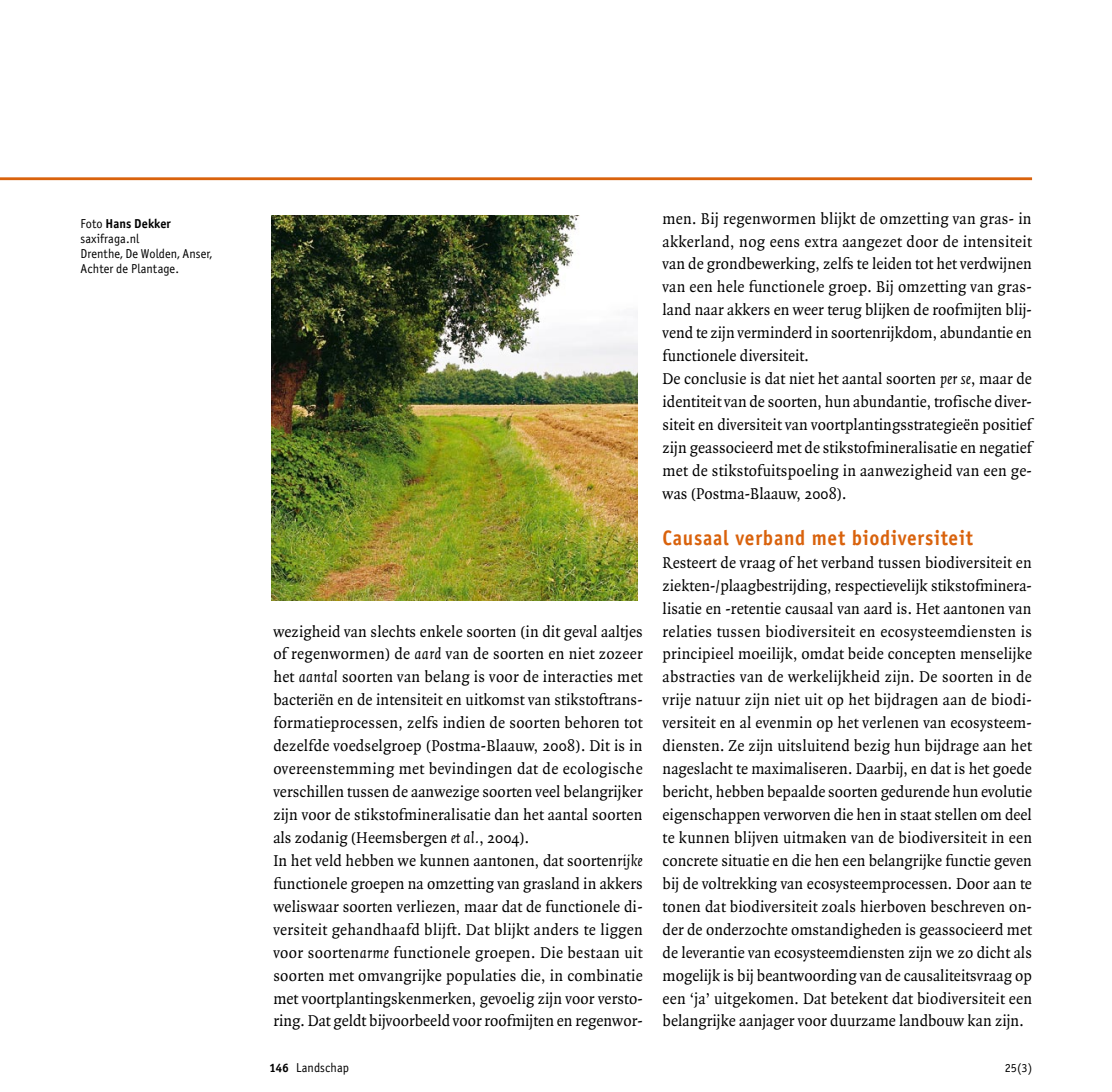
<style>
.page{position:relative;width:1112px;height:1092px;background:#fff}
.page>*{position:absolute;margin:0;border:0;box-sizing:border-box;transform-origin:0 0}
.t1{font:21px "Officina Sans Bold ITC";letter-spacing:.04em;color:#d9620c;scale:.92 1}
.t2{font:16.8px/22.9px "Quadraat OT";letter-spacing:.005em;color:#000;scale:.95 1}
.t3{font:12.95px/15px "Officina Sans ITC";letter-spacing:.005em;color:#000;scale:.95 1}
.t4{font:12.95px "Officina Sans Bold ITC";letter-spacing:.005em;color:#000;scale:.95 1}
.t5{font:12.25px "Officina Sans ITC";color:#000}
.s1{font-family:"Officina Sans ITC"}
.s2{font-style:italic}
.s3{font-family:"Officina Sans Bold ITC";font-size:12.25px}
</style>
<div class="page">
<hr style="left:0;top:177px;width:1031px;height:3px;background:#d9620c">
<img style="left:272px;top:215px;width:365px;height:385px">
<p class="t4" style="left:81px;top:216px;width:97px"><span class="s1">Foto</span> Hans Dekker</p>
<p class="t3" style="left:81px;top:231px;width:140px">saxifraga.nl<br>Drenthe, De Wolden, Anser,<br>Achter de Plantage.</p>
<p class="t2" style="left:273px;top:620px;width:390px">wezigheid van slechts enkele soorten (in dit geval aaltjes of regenwormen) de <span class="s2">aard</span> van de soorten en niet zozeer het <span class="s2">aantal</span> soorten van belang is voor de interacties met bacteriën en de intensiteit en uitkomst van stikstoftrans&shy;formatieprocessen, zelfs indien de soorten behoren tot dezelfde voedselgroep (Postma-Blaauw, 2008). Dit is in overeenstemming met bevindingen dat de ecologische verschillen tussen de aanwezige soorten veel belangrijker zijn voor de stikstofmineralisatie dan het aantal soorten als zodanig (Heemsbergen <span class="s2">et al.</span>, 2004).<br>In het veld hebben we kunnen aantonen, dat soorten<span class="s2">rijke </span>functionele groepen na omzetting van grasland in akkers weliswaar soorten verliezen, maar dat de functionele di&shy;versiteit gehandhaafd blijft. Dat blijkt anders te liggen voor soorten<span class="s2">arme</span> functionele groepen. Die bestaan uit soorten met omvangrijke populaties die, in combinatie met voortplantingskenmerken, gevoelig zijn voor versto&shy;ring. Dat geldt bijvoorbeeld voor roofmijten en regenwor-</p>
<p class="t2" style="left:662px;top:207px;width:390px">men. Bij regenwormen blijkt de omzetting van gras- in akkerland, nog eens extra aangezet door de intensiteit van de grondbewerking, zelfs te leiden tot het verdwijnen van een hele functionele groep. Bij omzetting van gras&shy;land naar akkers en weer terug blijken de roofmijten blij&shy;vend te zijn verminderd in soortenrijkdom, abundantie en functionele diversiteit.<br>De conclusie is dat niet het aantal soorten <span class="s2">per se</span>, maar de identiteit van de soorten, hun abundantie, trofische diver&shy;siteit en diversiteit van voortplantingsstrategieën positief zijn geassocieerd met de stikstofmineralisatie en negatief met de stikstofuitspoeling in aanwezigheid van een ge&shy;was (Postma-Blaauw, 2008).</p>
<p class="t1" style="left:662px;top:524px;width:339px">Causaal verband met biodiversiteit</p>
<p class="t2" style="left:662px;top:551px;width:390px;text-align:justify">Resteert de vraag of het verband tussen biodiversiteit en ziekten-/plaagbestrijding, respectievelijk stikstofminera&shy;lisatie en -retentie causaal van aard is. Het aantonen van relaties tussen biodiversiteit en ecosysteemdiensten is principieel moeilijk, omdat beide concepten menselijke abstracties van de werkelijkheid zijn. De soorten in de vrije natuur zijn niet uit op het bijdragen aan de biodi&shy;versiteit en al evenmin op het verlenen van ecosysteem&shy;diensten. Ze zijn uitsluitend bezig hun bijdrage aan het nageslacht te maximaliseren. Daarbij, en dat is het goede bericht, hebben bepaalde soorten gedurende hun evolutie eigenschappen verworven die hen in staat stellen om deel te kunnen blijven uitmaken van de biodiversiteit in een concrete situatie en die hen een belangrijke functie geven bij de voltrekking van ecosysteemprocessen. Door aan te tonen dat biodiversiteit zoals hierboven beschreven on&shy;der de onderzochte omstandigheden is geassocieerd met de leverantie van ecosysteemdiensten zijn we zo dicht als mogelijk is bij beantwoording van de causaliteitsvraag op een ‘ja’ uitgekomen. Dat betekent dat biodiversiteit een belangrijke aanjager voor duurzame landbouw kan zijn.</p>
<p class="t3" style="left:269px;top:1060px;width:86px"><span class="s3">146</span> Landschap</p>
<p class="t5" style="left:1004px;top:1061px;width:29px">25(3)</p>
</div>
